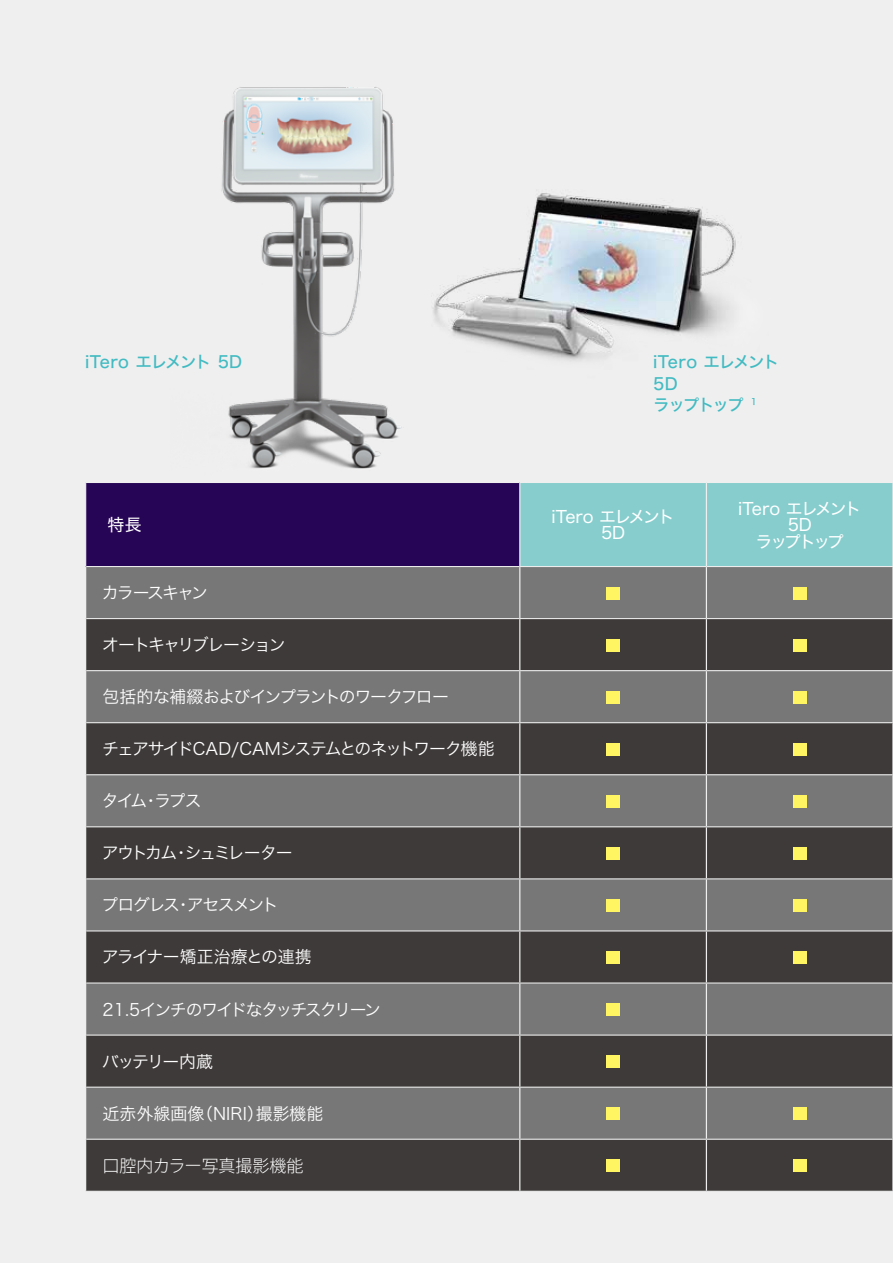
<style>
.page{position:relative;width:893px;height:1263px;background:#efefef}
.page>*{position:absolute;margin:0;border:0;box-sizing:border-box;transform-origin:0 0}
.t1{font:16.95px "Hira Kaku Std W3";letter-spacing:-.085em;color:#fff}
.t2{font:16.95px/16.5px "Hira Kaku Std W4";letter-spacing:-.1em;color:#fff;text-align:center}
.t3{font:16.95px "Hira Kaku Std W3";letter-spacing:-.105em;color:#fff}
.t4{font:16.95px "Hira Kaku Std W3";letter-spacing:.005em;color:#fff}
.t5{font:16.95px "Hira Kaku Std W3";letter-spacing:-.035em;color:#fff}
.t6{font:300 16.95px "Koz Go Pr 6 N";letter-spacing:.005em;color:#fff}
.t7{font:16.5px/21.8px "Hira Kaku Std W5";letter-spacing:-.075em;color:#42bbc2}
</style>
<div class="page">
<img style="left:221px;top:87px;width:181px;height:382px">
<div style="left:86px;top:482px;width:434px;height:84px;background:#270556"></div>
<div style="left:86px;top:567px;width:806px;height:51px;background:#777"></div>
<svg style="left:86px;top:619px;width:806px;height:572px;background:#595756"></svg>
<hr style="left:85px;top:482px;width:435px;height:1px;background:#efefef">
<div style="left:520px;top:482px;width:372px;height:85px;background:#87cdcd"></div>
<hr style="left:86px;top:670px;width:434px;height:1px;background:#efefef">
<hr style="left:520px;top:670px;width:186px;height:1px;background:#efefef">
<hr style="left:706px;top:670px;width:187px;height:1px;background:#efefef">
<hr style="left:86px;top:722px;width:434px;height:1px;background:#efefef">
<hr style="left:520px;top:722px;width:186px;height:1px;background:#efefef">
<hr style="left:706px;top:722px;width:187px;height:1px;background:#efefef">
<hr style="left:86px;top:774px;width:434px;height:1px;background:#efefef">
<hr style="left:520px;top:774px;width:186px;height:1px;background:#efefef">
<hr style="left:706px;top:774px;width:187px;height:1px;background:#efefef">
<hr style="left:86px;top:826px;width:434px;height:1px;background:#efefef">
<hr style="left:520px;top:826px;width:186px;height:1px;background:#efefef">
<hr style="left:706px;top:826px;width:187px;height:1px;background:#efefef">
<hr style="left:86px;top:878px;width:434px;height:1px;background:#efefef">
<hr style="left:520px;top:878px;width:186px;height:1px;background:#efefef">
<hr style="left:706px;top:878px;width:187px;height:1px;background:#efefef">
<hr style="left:86px;top:930px;width:434px;height:1px;background:#efefef">
<hr style="left:520px;top:930px;width:186px;height:1px;background:#efefef">
<hr style="left:706px;top:930px;width:187px;height:1px;background:#efefef">
<hr style="left:86px;top:982px;width:434px;height:1px;background:#efefef">
<hr style="left:520px;top:982px;width:186px;height:1px;background:#efefef">
<hr style="left:706px;top:982px;width:187px;height:1px;background:#efefef">
<hr style="left:86px;top:1034px;width:434px;height:1px;background:#efefef">
<hr style="left:520px;top:1034px;width:186px;height:1px;background:#efefef">
<hr style="left:706px;top:1034px;width:187px;height:1px;background:#efefef">
<hr style="left:86px;top:1086px;width:434px;height:2px;background:#efefef">
<hr style="left:520px;top:1086px;width:186px;height:2px;background:#efefef">
<hr style="left:706px;top:1086px;width:187px;height:2px;background:#efefef">
<hr style="left:86px;top:1139px;width:434px;height:1px;background:#efefef">
<hr style="left:520px;top:1139px;width:186px;height:1px;background:#efefef">
<hr style="left:706px;top:1139px;width:187px;height:1px;background:#efefef">
<hr style="left:519px;top:483px;width:1px;height:83px;background:#efefef">
<hr style="left:706px;top:483px;width:1px;height:83px;background:#efefef">
<hr style="left:519px;top:567px;width:1px;height:51px;background:#efefef">
<hr style="left:706px;top:567px;width:1px;height:51px;background:#efefef">
<hr style="left:519px;top:619px;width:1px;height:51px;background:#efefef">
<hr style="left:706px;top:619px;width:1px;height:51px;background:#efefef">
<hr style="left:519px;top:671px;width:1px;height:51px;background:#efefef">
<hr style="left:706px;top:671px;width:1px;height:51px;background:#efefef">
<hr style="left:519px;top:723px;width:1px;height:51px;background:#efefef">
<hr style="left:706px;top:723px;width:1px;height:51px;background:#efefef">
<hr style="left:519px;top:775px;width:1px;height:51px;background:#efefef">
<hr style="left:706px;top:775px;width:1px;height:51px;background:#efefef">
<hr style="left:519px;top:827px;width:1px;height:51px;background:#efefef">
<hr style="left:706px;top:827px;width:1px;height:51px;background:#efefef">
<hr style="left:519px;top:879px;width:1px;height:51px;background:#efefef">
<hr style="left:706px;top:879px;width:1px;height:51px;background:#efefef">
<hr style="left:519px;top:931px;width:1px;height:51px;background:#efefef">
<hr style="left:706px;top:931px;width:1px;height:51px;background:#efefef">
<hr style="left:519px;top:983px;width:1px;height:51px;background:#efefef">
<hr style="left:706px;top:983px;width:1px;height:51px;background:#efefef">
<hr style="left:519px;top:1035px;width:1px;height:51px;background:#efefef">
<hr style="left:706px;top:1035px;width:1px;height:51px;background:#efefef">
<hr style="left:519px;top:1088px;width:1px;height:51px;background:#efefef">
<hr style="left:706px;top:1088px;width:1px;height:51px;background:#efefef">
<hr style="left:519px;top:1140px;width:1px;height:51px;background:#efefef">
<hr style="left:706px;top:1140px;width:1px;height:51px;background:#efefef">
<div style="left:606px;top:587px;width:14px;height:12px;background:#fff462"></div>
<div style="left:793px;top:587px;width:14px;height:12px;background:#fff462"></div>
<div style="left:606px;top:639px;width:14px;height:12px;background:#fff462"></div>
<div style="left:793px;top:639px;width:14px;height:12px;background:#fff462"></div>
<div style="left:606px;top:691px;width:14px;height:12px;background:#fff462"></div>
<div style="left:793px;top:691px;width:14px;height:12px;background:#fff462"></div>
<div style="left:606px;top:743px;width:14px;height:12px;background:#fff462"></div>
<div style="left:793px;top:743px;width:14px;height:12px;background:#fff462"></div>
<div style="left:606px;top:795px;width:14px;height:12px;background:#fff462"></div>
<div style="left:793px;top:795px;width:14px;height:12px;background:#fff462"></div>
<div style="left:606px;top:847px;width:14px;height:12px;background:#fff462"></div>
<div style="left:793px;top:847px;width:14px;height:12px;background:#fff462"></div>
<div style="left:606px;top:899px;width:14px;height:12px;background:#fff462"></div>
<div style="left:793px;top:899px;width:14px;height:12px;background:#fff462"></div>
<div style="left:606px;top:951px;width:14px;height:12px;background:#fff462"></div>
<div style="left:793px;top:951px;width:14px;height:12px;background:#fff462"></div>
<div style="left:606px;top:1003px;width:14px;height:12px;background:#fff462"></div>
<div style="left:606px;top:1055px;width:14px;height:12px;background:#fff462"></div>
<div style="left:606px;top:1107px;width:14px;height:13px;background:#fff462"></div>
<div style="left:793px;top:1107px;width:14px;height:13px;background:#fff462"></div>
<div style="left:606px;top:1159px;width:14px;height:13px;background:#fff462"></div>
<div style="left:793px;top:1159px;width:14px;height:13px;background:#fff462"></div>
<img style="left:379px;top:129px;width:357px;height:295px">
<p class="t7" style="left:85px;top:351px;width:159px">iTero エレメント 5D</p>
<p class="t7" style="left:653px;top:351px;width:128px">iTero エレメント<br>5D<br>ラップトップ <sup>1</sup></p>
<p class="t2" style="left:107px;top:516px;width:36px">特長</p>
<p class="t2" style="left:551px;top:508px;width:125px">iTero エレメント<br>5D</p>
<p class="t2" style="left:738px;top:500px;width:125px">iTero エレメント<br>5D<br>ラップトップ</p>
<p class="t3" style="left:102px;top:580px;width:108px">カラースキャン</p>
<p class="t3" style="left:102px;top:632px;width:185px">オートキャリブレーション</p>
<p class="t1" style="left:103px;top:684px;width:348px">包括的な補綴およびインプラントのワークフロー</p>
<p class="t1" style="left:102px;top:736px;width:394px">チェアサイドCAD/CAMシステムとのネットワーク機能</p>
<p class="t1" style="left:102px;top:788px;width:101px">タイム・ラプス</p>
<p class="t3" style="left:102px;top:840px;width:192px">アウトカム・シュミレーター</p>
<p class="t1" style="left:101px;top:892px;width:179px">プログレス・アセスメント</p>
<p class="t5" style="left:102px;top:944px;width:211px">アライナー矯正治療との連携</p>
<p class="t1" style="left:103px;top:996px;width:280px">21.5インチのワイドなタッチスクリーン</p>
<p class="t1" style="left:102px;top:1048px;width:112px">バッテリー内蔵</p>
<p class="t4" style="left:103px;top:1100px;width:222px">近赤外線画像（NIRI）撮影機能</p>
<p class="t6" style="left:103px;top:1156px;width:202px">口腔内カラー写真撮影機能</p>
</div>
